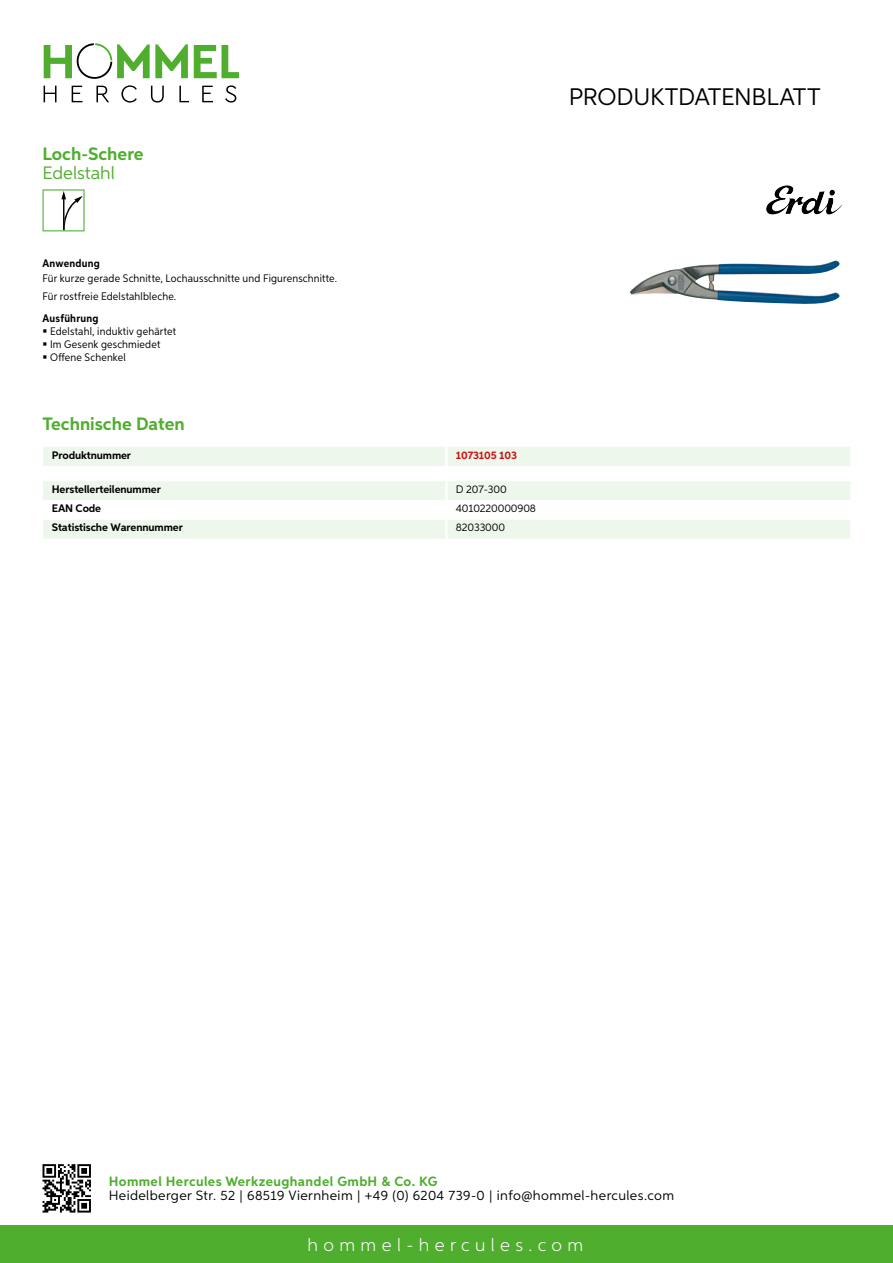
<style>
.page{position:relative;width:893px;height:1263px;background:#fff}
.page>*{position:absolute;margin:0;border:0;box-sizing:border-box;transform-origin:0 0}
.t1{font:24px "Aspira";letter-spacing:-.01em;color:#000}
.t2{font:700 18px "Aspira";color:#50ae2f}
.t3{font:300 18px "Aspira";letter-spacing:.3em;color:#fff}
.t4{font:18px "Aspira";color:#50ae2f}
.t5{font:13.5px "Aspira";letter-spacing:.03em;color:#000}
.t6{font:700 13.5px "Aspira";letter-spacing:.03em;color:#50ae2f}
.t7{font:10.95px/12.8px "Aspira Nar";letter-spacing:.015em;color:#000}
.t8{font:700 10.95px "Aspira";letter-spacing:-.01em;color:#000}
.t9{font:10.95px "Aspira";letter-spacing:-.01em;color:#000}
.t10{font:700 10.95px "Aspira Nar";letter-spacing:.02em;color:#000}
.t11{font:700 10.95px "Aspira";letter-spacing:-.01em;color:#cd1013}
</style>
<div class="page">
<div style="left:0;top:1226px;width:893px;height:37px;background:#50ae2f"></div>
<svg style="left:43px;top:1164px;width:48px;height:48px"></svg>
<svg style="left:194px;top:45px;width:45px;height:33px"></svg>
<svg style="left:44px;top:43px;width:144px;height:36px"></svg>
<svg style="left:44px;top:86px;width:13px;height:16px"></svg>
<svg style="left:72px;top:86px;width:10px;height:16px"></svg>
<svg style="left:96px;top:86px;width:13px;height:16px"></svg>
<svg style="left:121px;top:85px;width:16px;height:18px"></svg>
<svg style="left:151px;top:86px;width:13px;height:17px"></svg>
<svg style="left:179px;top:86px;width:10px;height:16px"></svg>
<svg style="left:202px;top:86px;width:11px;height:16px"></svg>
<svg style="left:225px;top:85px;width:11px;height:18px"></svg>
<div style="left:43px;top:447px;width:807px;height:19px;background:#eef7eb"></div>
<hr style="left:445px;top:447px;width:3px;height:19px;background:#fff">
<svg style="left:43px;top:481px;width:807px;height:58px"></svg>
<hr style="left:445px;top:519px;width:3px;height:20px;background:#fff">
<svg style="left:43px;top:189px;width:42px;height:42px"></svg>
<img style="left:630px;top:260px;width:210px;height:44px">
<svg style="left:774px;top:185px;width:12px;height:12px"></svg>
<h2 class="t2" style="left:43px;top:142px;width:103px">Loch-Schere</h2>
<h2 class="t4" style="left:43px;top:162px;width:74px">Edelstahl</h2>
<p class="t10" style="left:43px;top:257px;width:59px">Anwendung</p>
<p class="t7" style="left:43px;top:270px;width:296px;line-height:17.5px">Für kurze gerade Schnitte, Lochausschnitte und Figurenschnitte.<br>Für rostfreie Edelstahlbleche.</p>
<p class="t10" style="left:43px;top:312px;width:58px">Ausführung</p>
<p class="t7" style="left:50px;top:325px;width:127px">Edelstahl, induktiv gehärtet<br>Im Gesenk geschmiedet<br>Offene Schenkel</p>
<h2 class="t2" style="left:43px;top:413px;width:144px">Technische Daten</h2>
<p class="t8" style="left:52px;top:448px;width:81px">Produktnummer</p>
<p class="t11" style="left:456px;top:448px;width:63px">1073105 103</p>
<p class="t8" style="left:52px;top:483px;width:111px">Herstellerteilenummer</p>
<p class="t9" style="left:456px;top:483px;width:52px">D 207-300</p>
<p class="t8" style="left:52px;top:502px;width:51px">EAN Code</p>
<p class="t9" style="left:456px;top:502px;width:82px">4010220000908</p>
<p class="t8" style="left:52px;top:521px;width:132px">Statistische Warennummer</p>
<p class="t9" style="left:456px;top:521px;width:51px">82033000</p>
<h1 class="t1" style="left:569px;top:82px;width:253px">Produktdatenblatt</h1>
<p class="t6" style="left:109px;top:1172px;width:330px">Hommel Hercules Werkzeughandel GmbH &amp; Co. KG</p>
<p class="t5" style="left:109px;top:1187px;width:567px">Heidelberger Str. 52 | 68519 Viernheim | +49 (0) 6204 739-0 | info@hommel-hercules.com</p>
<h2 class="t3" style="left:307px;top:1234px;width:277px">hommel-hercules.com</h2>
</div>
